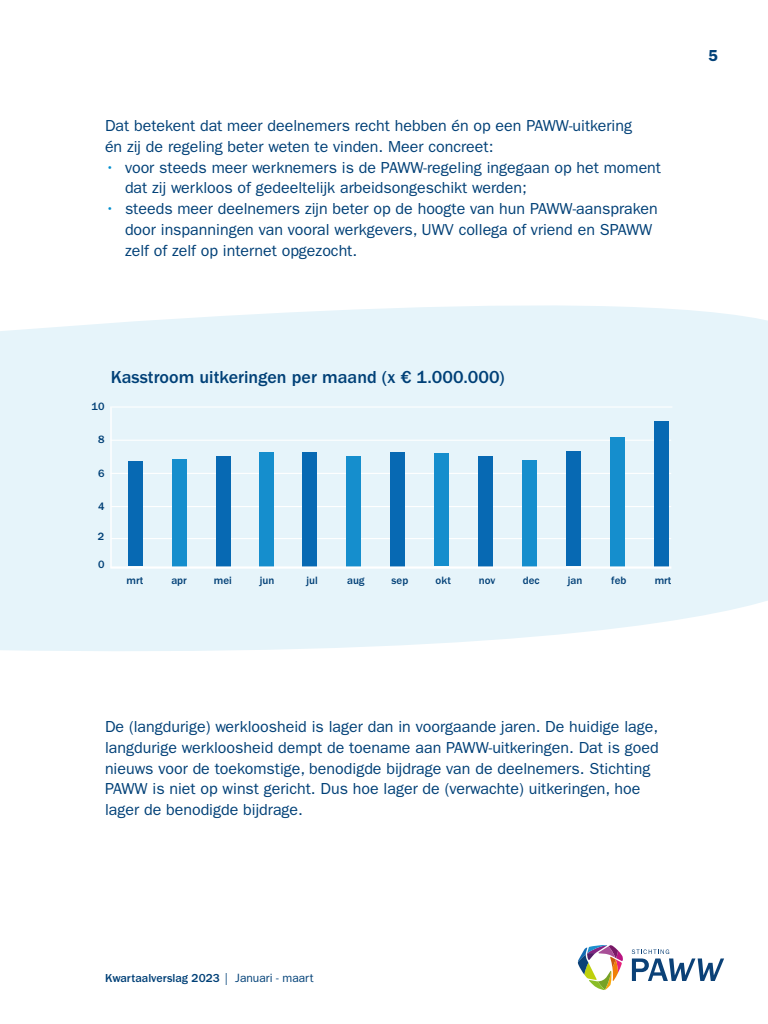
<style>
.page{position:relative;width:768px;height:1024px;background:#fff}
.page>*{position:absolute;margin:0;border:0;box-sizing:border-box;transform-origin:0 0}
.t1{font:500 18px "ITC Franklin Gothic Std";color:#004077}
.t2{font:16px/20.8px "ITC Franklin Gothic Std";color:#004077}
.t3{font:600 16px "ITC Franklin Gothic Std";color:#004077}
.t4{font:500 12px "ITC Franklin Gothic Std";color:#004077}
.t5{font:500 11px "ITC Franklin Gothic Std";letter-spacing:.005em;color:#003f76}
.s1{color:#008ece}
.s2{font-weight:400}
</style>
<div class="page">
<svg style="left:578px;top:945px;width:45px;height:45px"></svg>
<svg style="left:632px;top:949px;width:92px;height:32px"></svg>
<div style="left:0;top:305px;width:768px;height:346px;background:#e6f4fa"></div>
<hr style="left:111px;top:538px;width:560px;height:1px;background:#fff">
<hr style="left:111px;top:473px;width:560px;height:1px;background:#fff">
<hr style="left:111px;top:506px;width:560px;height:1px;background:#fff">
<hr style="left:111px;top:440px;width:560px;height:1px;background:#fff">
<div style="left:128px;top:462px;width:14px;height:104px;background:#0769b3"></div>
<div style="left:173px;top:459px;width:14px;height:107px;background:#158ecd"></div>
<div style="left:217px;top:456px;width:14px;height:110px;background:#0769b3"></div>
<div style="left:260px;top:452px;width:14px;height:114px;background:#158ecd"></div>
<div style="left:303px;top:452px;width:14px;height:114px;background:#0769b3"></div>
<div style="left:347px;top:456px;width:14px;height:110px;background:#158ecd"></div>
<div style="left:435px;top:454px;width:14px;height:112px;background:#158ecd"></div>
<div style="left:478px;top:456px;width:14px;height:110px;background:#0769b3"></div>
<div style="left:566px;top:452px;width:15px;height:114px;background:#0769b3"></div>
<div style="left:655px;top:421px;width:14px;height:145px;background:#0769b3"></div>
<div style="left:522px;top:460px;width:14px;height:106px;background:#158ecd"></div>
<div style="left:610px;top:437px;width:14px;height:129px;background:#158ecd"></div>
<div style="left:391px;top:452px;width:14px;height:114px;background:#0769b3"></div>
<hr style="left:112px;top:406px;width:560px;height:2px;background:#fff">
<hr style="left:110px;top:566px;width:561px;height:3px;background:#fff">
<hr style="left:110px;top:406px;width:2px;height:162px;background:#fff">
<p class="t2" style="left:105px;top:115px;width:529px">Dat betekent dat meer deelnemers recht hebben én op een PAWW-uitkering én zij de regeling beter weten te vinden. Meer concreet:</p>
<p class="t2" style="left:125px;top:157px;width:538px;text-indent:-20px"><span class="s1">•</span> voor steeds meer werknemers is de PAWW-regeling ingegaan op het moment dat zij werkloos of gedeeltelijk arbeidsongeschikt werden;</p>
<p class="t2" style="left:125px;top:198px;width:534px;text-indent:-20px"><span class="s1">•</span> steeds meer deelnemers zijn beter op de hoogte van hun PAWW-aanspraken door inspanningen van vooral werkgevers, UWV collega of vriend en SPAWW zelf of zelf op internet opgezocht.</p>
<p class="t3" style="left:708px;top:46px;width:11px">5</p>
<p class="t5" style="left:92px;top:401px;width:14px">10</p>
<p class="t1" style="left:111px;top:367px;width:395px">Kasstroom uitkeringen per maand (x € 1.000.000)</p>
<p class="t5" style="left:98px;top:434px;width:8px">8</p>
<p class="t5" style="left:98px;top:467px;width:8px">6</p>
<p class="t5" style="left:98px;top:500px;width:8px">4</p>
<p class="t5" style="left:98px;top:530px;width:8px">2</p>
<p class="t5" style="left:98px;top:558px;width:8px">0</p>
<p class="t5" style="left:127px;top:575px;width:18px">mrt</p>
<p class="t5" style="left:171px;top:575px;width:17px">apr</p>
<p class="t5" style="left:214px;top:575px;width:20px">mei</p>
<p class="t5" style="left:260px;top:575px;width:16px">jun</p>
<p class="t5" style="left:306px;top:575px;width:13px">jul</p>
<p class="t5" style="left:347px;top:575px;width:19px">aug</p>
<p class="t5" style="left:392px;top:575px;width:18px">sep</p>
<p class="t5" style="left:436px;top:575px;width:17px">okt</p>
<p class="t5" style="left:479px;top:575px;width:18px">nov</p>
<p class="t5" style="left:523px;top:575px;width:18px">dec</p>
<p class="t5" style="left:568px;top:575px;width:16px">jan</p>
<p class="t5" style="left:611px;top:575px;width:17px">feb</p>
<p class="t5" style="left:655px;top:575px;width:18px">mrt</p>
<p class="t2" style="left:105px;top:716px;width:555px">De (langdurige) werkloosheid is lager dan in voorgaande jaren. De huidige lage, langdurige werkloosheid dempt de toename aan PAWW-uitkeringen. Dat is goed nieuws voor de toekomstige, benodigde bijdrage van de deelnemers. Stichting PAWW is niet op winst gericht. Dus hoe lager de (verwachte) uitkeringen, hoe lager de benodigde bijdrage.</p>
<p class="t4" style="left:105px;top:972px;width:210px">Kwartaalverslag 2023 <span class="s2">| Januari - maart</span></p>
</div>
